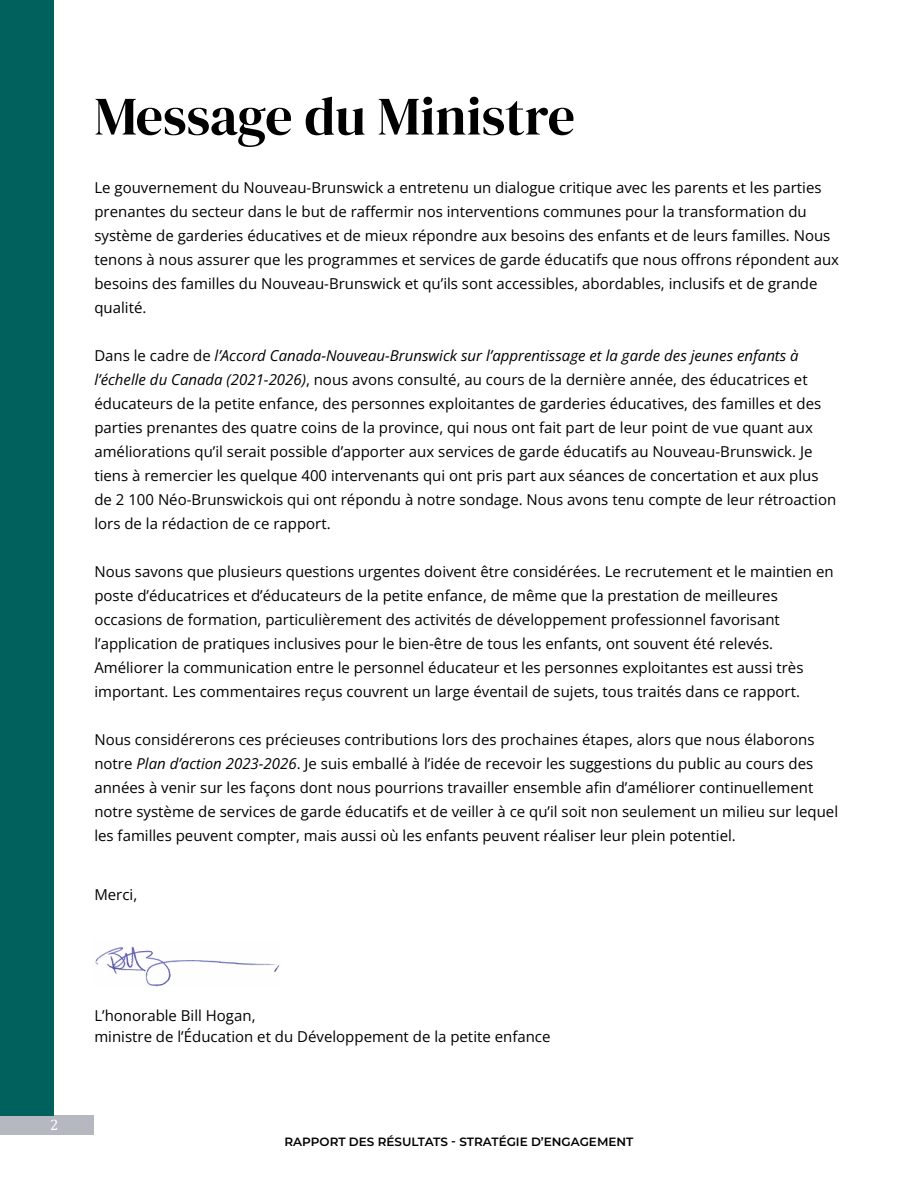
<style>
.page{position:relative;width:918px;height:1188px;background:#fff}
.page>*{position:absolute;margin:0;border:0;box-sizing:border-box;transform-origin:0 0}
.t1{font:54px "DM Serif Display";color:#000}
.t2{font:15px/24px "Open Sans";color:#000}
.t3{font:15px "Cambria";color:#fff}
.t4{font:600 12px "Montserrat";color:#000}
.s1{font-style:italic}
</style>
<div class="page">
<div style="left:0;top:1115px;width:94px;height:20px;background:#b5b8c0"></div>
<img style="left:95px;top:946px;width:185px;height:40px">
<div style="left:0;top:0;width:54px;height:1115px;background:#00615d"></div>
<h1 class="t1" style="left:94px;top:85px;width:482px">Message du Ministre</h1>
<p class="t2" style="left:94px;top:175px;width:746px">Le gouvernement du Nouveau-Brunswick a entretenu un dialogue critique avec les parents et les parties prenantes du secteur dans le but de raffermir nos interventions communes pour la transformation du système de garderies éducatives et de mieux répondre aux besoins des enfants et de leurs familles. Nous tenons à nous assurer que les programmes et services de garde éducatifs que nous offrons répondent aux besoins des familles du Nouveau-Brunswick et qu’ils sont accessibles, abordables, inclusifs et de grande qualité.</p>
<p class="t2" style="left:94px;top:343px;width:743px">Dans le cadre de <span class="s1">l’Accord Canada-Nouveau-Brunswick sur l’apprentissage et la garde des jeunes enfants à l’échelle du Canada (2021-2026)</span>, nous avons consulté, au cours de la dernière année, des éducatrices et éducateurs de la petite enfance, des personnes exploitantes de garderies éducatives, des familles et des parties prenantes des quatre coins de la province, qui nous ont fait part de leur point de vue quant aux améliorations qu’il serait possible d’apporter aux services de garde éducatifs au Nouveau-Brunswick. Je tiens à remercier les quelque 400 intervenants qui ont pris part aux séances de concertation et aux plus de 2 100 Néo-Brunswickois qui ont répondu à notre sondage. Nous avons tenu compte de leur rétroaction lors de la rédaction de ce rapport.</p>
<p class="t2" style="left:94px;top:559px;width:741px">Nous savons que plusieurs questions urgentes doivent être considérées. Le recrutement et le maintien en poste d’éducatrices et d’éducateurs de la petite enfance, de même que la prestation de meilleures occasions de formation, particulièrement des activités de développement professionnel favorisant l’application de pratiques inclusives pour le bien-être de tous les enfants, ont souvent été relevés.<br>Améliorer la communication entre le personnel éducateur et les personnes exploitantes est aussi très important. Les commentaires reçus couvrent un large éventail de sujets, tous traités dans ce rapport.</p>
<p class="t2" style="left:94px;top:727px;width:745px">Nous considérerons ces précieuses contributions lors des prochaines étapes, alors que nous élaborons notre <span class="s1">Plan d’action 2023-2026</span>. Je suis emballé à l’idée de recevoir les suggestions du public au cours des années à venir sur les façons dont nous pourrions travailler ensemble afin d’améliorer continuellement notre système de services de garde éducatifs et de veiller à ce qu’il soit non seulement un milieu sur lequel les familles peuvent compter, mais aussi où les enfants peuvent réaliser leur plein potentiel.</p>
<p class="t2" style="left:94px;top:882px;width:44px">Merci,</p>
<p class="t3" style="left:50px;top:1116px;width:10px">2</p>
<p class="t2" style="left:94px;top:1005px;width:458px;line-height:21px">L’honorable Bill Hogan,<br>ministre de l’Éducation et du Développement de la petite enfance</p>
<p class="t4" style="left:285px;top:1133px;width:350px">RAPPORT DES RÉSULTATS - STRATÉGIE D’ENGAGEMENT</p>
</div>
